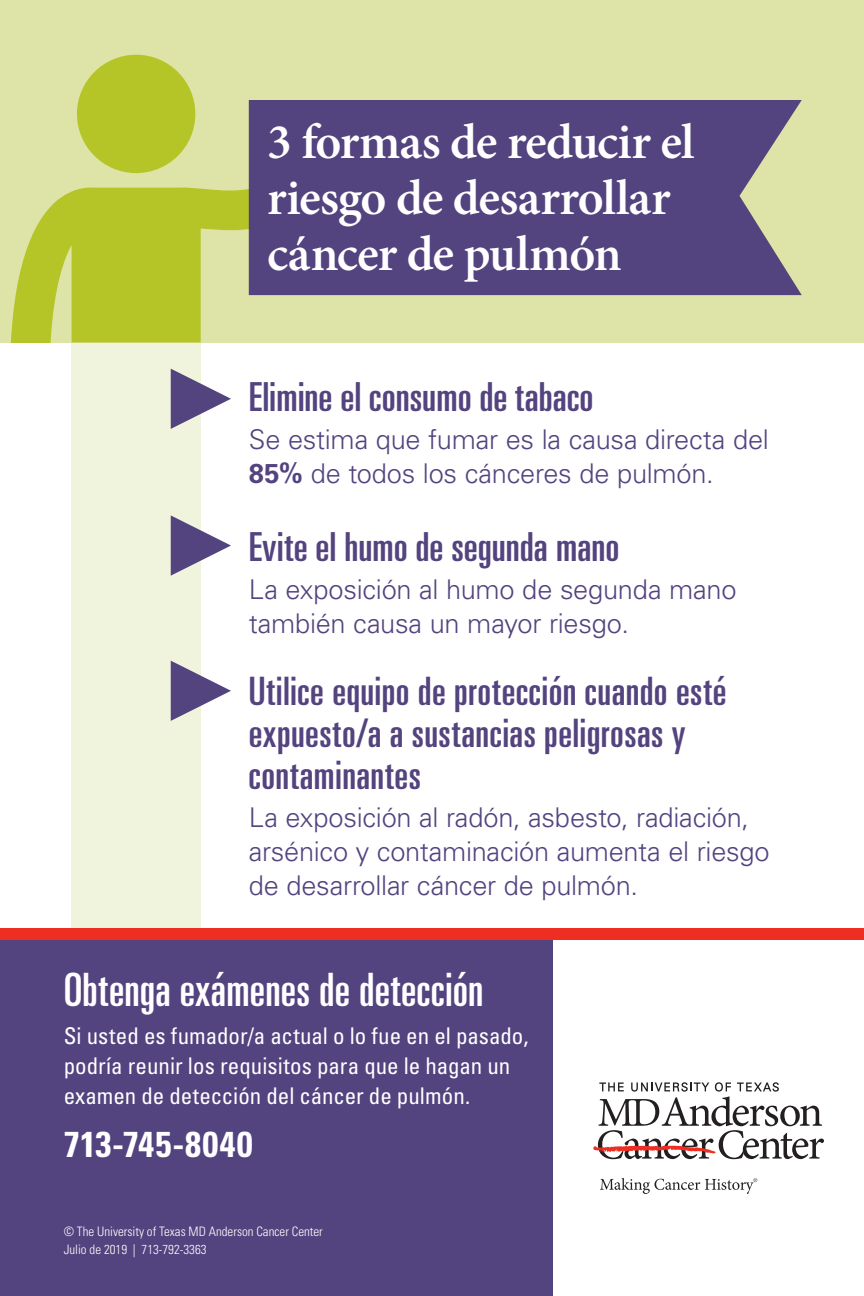
<style>
.page{position:relative;width:864px;height:1296px;background:#fff}
.page>*{position:absolute;margin:0;border:0;box-sizing:border-box;transform-origin:0 0}
.t1{font:600 50px/56px "Minion Pro";letter-spacing:-.02em;color:#fff}
.t2{font:ultra-condensed 46px "Univers LT Std";letter-spacing:.005em;color:#fff}
.t3{font:ultra-condensed 40px "Univers LT Std";color:#53437f;scale:1.05 1}
.t4{font:ultra-condensed 39.2px/42px "Univers LT Std";letter-spacing:.01em;color:#53437f;scale:1.05 1}
.t5{font:700 condensed 36px "Univers LT Std";letter-spacing:.035em;color:#fff}
.t6{font:300 27.2px/34px "Univers LT Std";letter-spacing:-.01em;color:#53437f}
.t7{font:condensed 23px/30px "Univers LT Std";color:#fff}
.t8{font:300 condensed 13px/18px "Univers LT Std";color:#fff}
.s1{font-weight:700}
</style>
<div class="page">
<div style="left:72px;top:342px;width:129px;height:621px;background:#f1f4dc"></div>
<div style="left:0;top:0;width:864px;height:342px;background:#dee4a7"></div>
<div style="left:0;top:936px;width:553px;height:360px;background:#53437f"></div>
<div style="left:0;top:928px;width:864px;height:12px;background:#ee2e22"></div>
<div style="left:77px;top:55px;width:118px;height:118px;background:#b5c527;border-radius:50%"></div>
<svg style="left:11px;top:146px;width:295px;height:196px;fill:#b5c527"></svg>
<div style="left:249px;top:100px;width:553px;height:195px;background:#53437f"></div>
<svg style="left:171px;top:369px;width:60px;height:60px"></svg>
<svg style="left:171px;top:515px;width:60px;height:61px"></svg>
<svg style="left:171px;top:661px;width:60px;height:60px"></svg>
<svg style="left:593px;top:1082px;width:231px;height:77px"></svg>
<svg style="left:600px;top:1178px;width:157px;height:16px"></svg>
<h1 class="t1" style="left:267px;top:114px;width:429px">3 formas de reducir el riesgo de desarrollar cáncer de pulmón</h1>
<h3 class="t3" style="left:249px;top:374px;width:330px">Elimine el consumo de tabaco</h3>
<p class="t6" style="left:249px;top:422px;width:522px">Se estima que fumar es la causa directa del<br><span class="s1">85%</span> de todos los cánceres de pulmón.</p>
<h3 class="t3" style="left:249px;top:524px;width:354px">Evite el humo de segunda mano</h3>
<p class="t6" style="left:249px;top:572px;width:489px">La exposición al humo de segunda mano también causa un mayor riesgo.</p>
<h3 class="t4" style="left:249px;top:670px;width:457px">Utilice equipo de protección cuando esté expuesto/a a sustancias peligrosas y contaminantes</h3>
<p class="t6" style="left:249px;top:800px;width:522px">La exposición al radón, asbesto, radiación, arsénico y contaminación aumenta el riesgo de desarrollar cáncer de pulmón.</p>
<h2 class="t2" style="left:64px;top:964px;width:421px">Obtenga exámenes de detección</h2>
<p class="t7" style="left:64px;top:1021px;width:466px">Si usted es fumador/a actual o lo fue en el pasado, podría reunir los requisitos para que le hagan un examen de detección del cáncer de pulmón.</p>
<h3 class="t5" style="left:64px;top:1122px;width:191px">713-745-8040</h3>
<p class="t8" style="left:64px;top:1222px;width:261px">© The University of Texas MD Anderson Cancer Center<br>Julio de 2019 | 713-792-3363</p>
</div>
